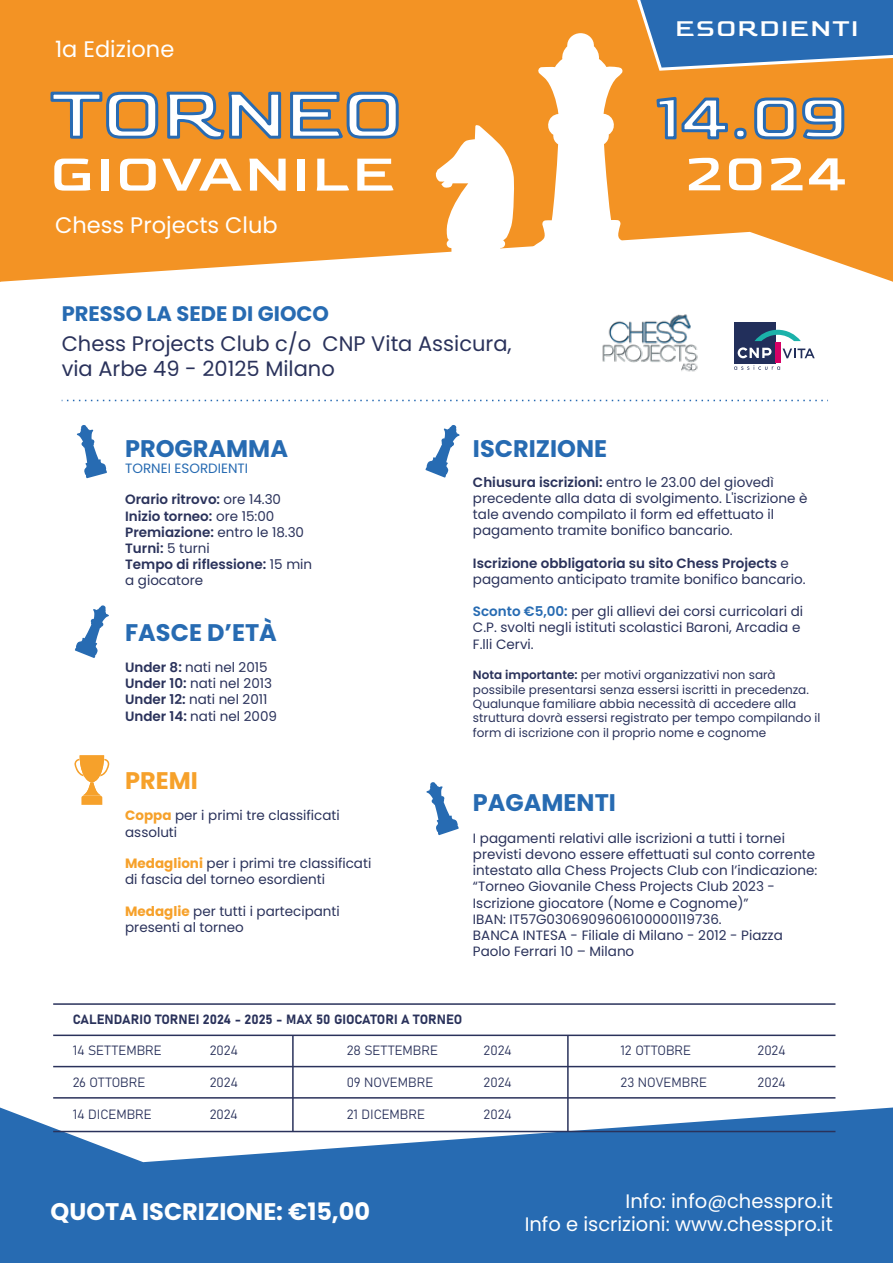
<style>
.page{position:relative;width:893px;height:1263px;background:#fff}
.page>*{position:absolute;margin:0;border:0;box-sizing:border-box;transform-origin:0 0}
.t1{font:74.7px "Goldman";color:#fff}
.t2{font:66px "Goldman";color:#fff}
.t3{font:54.45px "Goldman";letter-spacing:.06em;color:#fff}
.t4{font:24.75px "Goldman";letter-spacing:.06em;color:#fff}
.t5{font:700 24px "Poppins";color:#276bb2}
.t6{font:700 24px "Poppins";color:#fff}
.t7{font:700 24px "Poppins";color:#f6a12b}
.t8{font:22.5px "Poppins";color:#fff}
.t9{font:21px/25.2px "Poppins";color:#2a325b}
.t10{font:700 21px "Poppins";color:#276bb2}
.t11{font:19.5px/23.4px "Poppins";color:#fff;text-align:right}
.t12{font:13.5px/16.2px "Poppins";color:#2a325b}
.t13{font:600 13.5px/16.2px "Poppins";color:#2a325b}
.t14{font:13.5px "Poppins";color:#276bb2}
.t15{font:13.2px "Bahnschrift";color:#2a325b}
.t16{font:12px/14.4px "Poppins";color:#2a325b}
.s1{font-weight:400}
.s2{font-weight:600}
.s3{font-weight:700;color:#f6a12b}
.s4{font-weight:600;color:#276bb2}
</style>
<div class="page">
<div style="left:0;top:0;width:893px;height:282px;background:#f39324"></div>
<svg style="left:0;top:246px;width:828px;height:189px"></svg>
<svg style="left:0;top:1107px;width:893px;height:156px;fill:#276bb2"></svg>
<svg style="left:50px;top:91px;width:232px;height:49px"></svg>
<svg style="left:290px;top:91px;width:109px;height:48px"></svg>
<svg style="left:434px;top:125px;width:81px;height:169px"></svg>
<svg style="left:526px;top:0;width:367px;height:295px"></svg>
<img style="left:597px;top:309px;width:109px;height:73px">
<div style="left:734px;top:322px;width:41px;height:41px;background:#222f5b"></div>
<svg style="left:738px;top:347px;width:33px;height:11px"></svg>
<div style="left:775px;top:343px;width:5px;height:20px;background:#d70066"></div>
<svg style="left:754px;top:330px;width:47px;height:11px"></svg>
<svg style="left:734px;top:365px;width:46px;height:5px"></svg>
<svg style="left:782px;top:348px;width:33px;height:10px"></svg>
<svg style="left:77px;top:425px;width:30px;height:53px"></svg>
<svg style="left:426px;top:782px;width:33px;height:53px"></svg>
<svg style="left:425px;top:425px;width:35px;height:53px"></svg>
<svg style="left:75px;top:605px;width:34px;height:53px"></svg>
<svg style="left:62px;top:400px;width:766px;height:1px"></svg>
<svg style="left:74px;top:755px;width:36px;height:50px"></svg>
<hr style="left:53px;top:1003px;width:782px;height:2px;background:#2a325b">
<hr style="left:53px;top:1034px;width:782px;height:2px;background:#2a325b">
<hr style="left:53px;top:1066px;width:782px;height:1px;background:#2a325b">
<hr style="left:53px;top:1097px;width:782px;height:1px;background:#2a325b">
<hr style="left:53px;top:1131px;width:782px;height:1px;background:#2a325b">
<hr style="left:292px;top:1035px;width:2px;height:96px;background:#2a325b">
<hr style="left:567px;top:1035px;width:2px;height:96px;background:#2a325b">
<h3 class="t8" style="left:55px;top:36px;width:121px">1a Edizione</h3>
<h1 class="t1" style="left:51px;top:68px;width:353px">TORNEO</h1>
<h3 class="t3" style="left:51px;top:140px;width:346px">GIOVANILE</h3>
<h3 class="t8" style="left:55px;top:212px;width:224px">Chess Projects Club</h3>
<h3 class="t10" style="left:62px;top:301px;width:269px">PRESSO LA SEDE DI GIOCO</h3>
<h3 class="t9" style="left:62px;top:331px;width:452px">Chess Projects Club c/o CNP Vita Assicura, via Arbe 49 - 20125 Milano</h3>
<h3 class="t4" style="left:676px;top:13px;width:184px">ESORDIENTI</h3>
<h2 class="t2" style="left:657px;top:76px;width:193px">14.09</h2>
<h3 class="t3" style="left:687px;top:140px;width:163px">2024</h3>
<h3 class="t5" style="left:125px;top:434px;width:164px">PROGRAMMA</h3>
<p class="t14" style="left:125px;top:460px;width:125px">TORNEI ESORDIENTI</p>
<p class="t13" style="left:125px;top:491px;width:189px">Orario ritrovo: <span class="s1">ore 14.30<br></span>Inizio torneo: <span class="s1">ore 15:00<br></span>Premiazione: <span class="s1">entro le 18.30<br></span>Turni: <span class="s1">5 turni<br></span>Tempo di riflessione: <span class="s1">15 min a giocatore</span></p>
<h3 class="t5" style="left:125px;top:618px;width:153px">FASCE D’ETÀ</h3>
<p class="t12" style="left:125px;top:659px;width:153px"><span class="s2">Under 8:</span> nati nel 2015<br><span class="s2">Under 10:</span> nati nel 2013<br><span class="s2">Under 12:</span> nati nel 2011<br><span class="s2">Under 14:</span> nati nel 2009</p>
<h3 class="t7" style="left:125px;top:766px;width:74px">PREMI</h3>
<p class="t12" style="left:125px;top:807px;width:216px"><span class="s3">Coppa</span> per i primi tre classificati assoluti</p>
<p class="t12" style="left:125px;top:855px;width:248px"><span class="s3">Medaglioni</span> per i primi tre classificati di fascia del torneo esordienti</p>
<p class="t12" style="left:125px;top:903px;width:216px"><span class="s3">Medaglie</span> per tutti i partecipanti presenti al torneo</p>
<h3 class="t5" style="left:473px;top:434px;width:136px">ISCRIZIONE</h3>
<p class="t12" style="left:473px;top:474px;width:336px"><span class="s2">Chiusura iscrizioni:</span> entro le 23.00 del giovedì precedente alla data di svolgimento. L'iscrizione è tale avendo compilato il form ed effettuato il pagamento tramite bonifico bancario.</p>
<p class="t12" style="left:473px;top:555px;width:334px"><span class="s2">Iscrizione obbligatoria su sito Chess Projects</span> e pagamento anticipato tramite bonifico bancario.</p>
<p class="t12" style="left:473px;top:603px;width:332px"><span class="s4">Sconto €5,00:</span> per gli allievi dei corsi curricolari di<br>C.P. svolti negli istituti scolastici Baroni, Arcadia e<br>F.lli Cervi.</p>
<p class="t16" style="left:473px;top:668px;width:349px"><span class="s2">Nota importante:</span> per motivi organizzativi non sarà possibile presentarsi senza essersi iscritti in precedenza.<br>Qualunque familiare abbia necessità di accedere alla struttura dovrà essersi registrato per tempo compilando il form di iscrizione con il proprio nome e cognome</p>
<h3 class="t5" style="left:473px;top:789px;width:144px">PAGAMENTI</h3>
<p class="t12" style="left:473px;top:830px;width:346px">I pagamenti relativi alle iscrizioni a tutti i tornei previsti devono essere effettuati sul conto corrente intestato alla Chess Projects Club con l’indicazione: “Torneo Giovanile Chess Projects Club 2023 - Iscrizione giocatore (Nome e Cognome)”<br>IBAN: IT57G0306909606100000119736.<br>BANCA INTESA - Filiale di Milano - 2012 - Piazza Paolo Ferrari 10 – Milano</p>
<p class="t15" style="left:73px;top:1009px;width:391px">CALENDARIO TORNEI 2024 - 2025 - MAX 50 GIOCATORI A TORNEO</p>
<p class="t15" style="left:73px;top:1041px;width:90px">14 SETTEMBRE</p>
<p class="t15" style="left:210px;top:1041px;width:30px">2024</p>
<p class="t15" style="left:347px;top:1041px;width:93px">28 SETTEMBRE</p>
<p class="t15" style="left:484px;top:1041px;width:30px">2024</p>
<p class="t15" style="left:620px;top:1041px;width:72px">12 OTTOBRE</p>
<p class="t15" style="left:757px;top:1041px;width:30px">2024</p>
<p class="t15" style="left:73px;top:1072px;width:74px">26 OTTOBRE</p>
<p class="t15" style="left:210px;top:1072px;width:30px">2024</p>
<p class="t15" style="left:347px;top:1072px;width:88px">09 NOVEMBRE</p>
<p class="t15" style="left:484px;top:1072px;width:30px">2024</p>
<p class="t15" style="left:620px;top:1072px;width:88px">23 NOVEMBRE</p>
<p class="t15" style="left:757px;top:1072px;width:30px">2024</p>
<p class="t15" style="left:73px;top:1104px;width:81px">14 DICEMBRE</p>
<p class="t15" style="left:210px;top:1104px;width:30px">2024</p>
<p class="t15" style="left:347px;top:1104px;width:80px">21 DICEMBRE</p>
<p class="t15" style="left:484px;top:1104px;width:30px">2024</p>
<h3 class="t6" style="left:51px;top:1198px;width:321px">QUOTA ISCRIZIONE: €15,00</h3>
<h3 class="t11" style="left:525px;top:1189px;width:310px">Info: info@chesspro.it<br>Info e iscrizioni: www.chesspro.it</h3>
</div>
